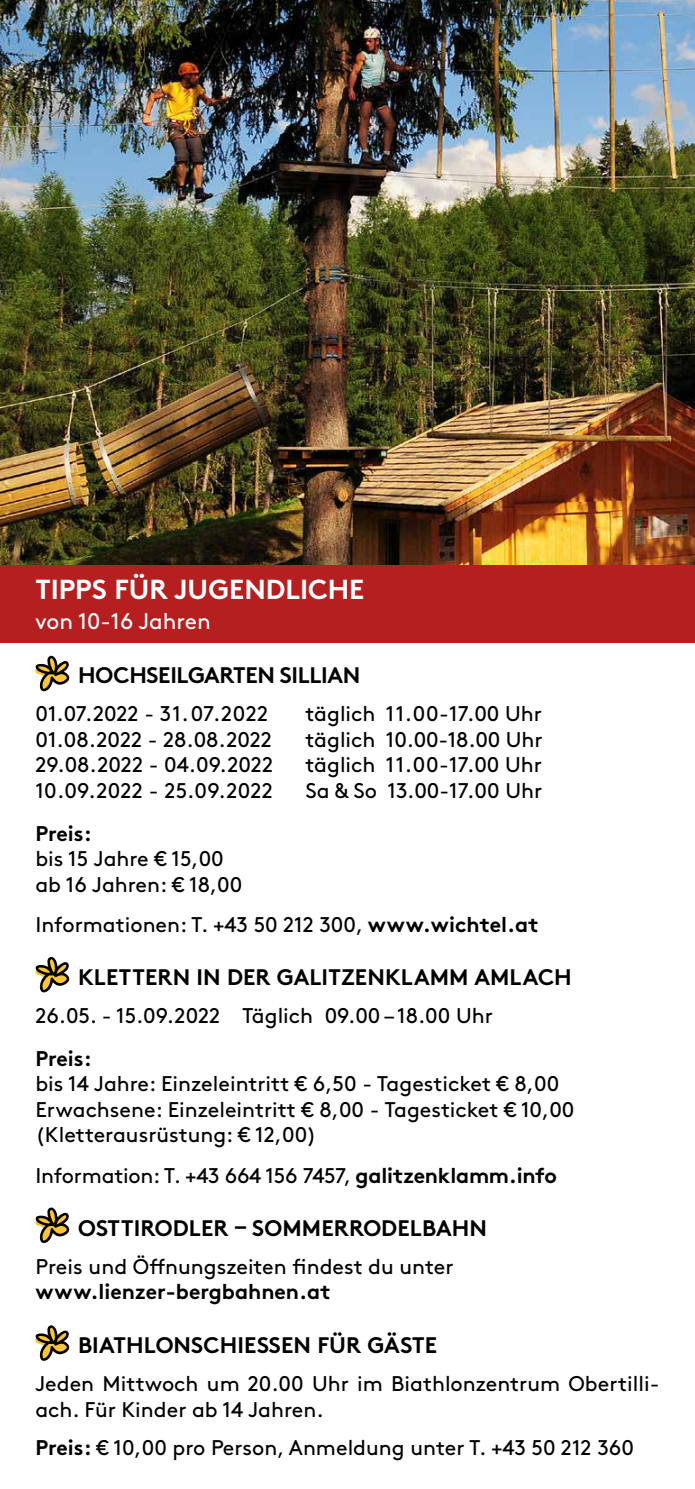
<style>
.page{position:relative;width:695px;height:1489px;background:#fff}
.page>*{position:absolute;margin:0;border:0;box-sizing:border-box;transform-origin:0 0}
.t1{font:700 27.5px "Brown";color:#fff}
.t2{font:700 22.5px "Brown";letter-spacing:.005em;color:#000}
.t3{font:700 22.5px "Brown";letter-spacing:-.015em;color:#000}
.t4{font:22.5px "Brown";color:#fff}
.t5{font:21.25px/25.5px "Brown";color:#000}
.t6{font:700 21.25px "Brown";color:#000}
.s1{font-weight:700}
</style>
<div class="page">
<img style="left:0;top:0;width:694px;height:565px">
<div style="left:0;top:565px;width:694px;height:78px;background:#b51f1f"></div>
<svg style="left:35px;top:655px;width:35px;height:37px"></svg>
<svg style="left:35px;top:956px;width:35px;height:37px"></svg>
<svg style="left:35px;top:1207px;width:35px;height:36px"></svg>
<svg style="left:35px;top:1325px;width:35px;height:36px"></svg>
<p class="t1" style="left:35px;top:567px;width:330px">TIPPS FÜR JUGENDLICHE</p>
<p class="t4" style="left:35px;top:604px;width:177px">von 10-16 Jahren</p>
<p class="t3" style="left:78px;top:657px;width:284px">HOCHSEILGARTEN SILLIAN</p>
<p class="t5" style="left:35px;top:699px;width:234px">01.07.2022 - 31.07.2022</p>
<p class="t5" style="left:305px;top:699px;width:238px">täglich 11.00-17.00 Uhr</p>
<p class="t5" style="left:35px;top:724px;width:238px">01.08.2022 - 28.08.2022</p>
<p class="t5" style="left:305px;top:724px;width:238px">täglich 10.00-18.00 Uhr</p>
<p class="t5" style="left:35px;top:750px;width:239px">29.08.2022 - 04.09.2022</p>
<p class="t5" style="left:305px;top:750px;width:238px">täglich 11.00-17.00 Uhr</p>
<p class="t5" style="left:35px;top:775px;width:239px">10.09.2022 - 25.09.2022</p>
<p class="t5" style="left:305px;top:775px;width:238px">Sa &amp; So 13.00-17.00 Uhr</p>
<p class="t6" style="left:35px;top:816px;width:58px">Preis:</p>
<p class="t5" style="left:35px;top:844px;width:208px">bis 15 Jahre € 15,00 ab 16 Jahren: € 18,00</p>
<p class="t5" style="left:35px;top:910px;width:504px">Informationen: T. +43 50 212 300, <span class="s1">www.wichtel.at</span></p>
<p class="t2" style="left:78px;top:958px;width:495px">KLETTERN IN DER GALITZENKLAMM AMLACH</p>
<p class="t5" style="left:35px;top:1000px;width:459px">26.05. - 15.09.2022 Täglich 09.00 – 18.00 Uhr</p>
<p class="t6" style="left:35px;top:1041px;width:58px">Preis:</p>
<p class="t5" style="left:35px;top:1069px;width:540px">bis 14 Jahre: Einzeleintritt € 6,50 - Tagesticket € 8,00<br>Erwachsene: Einzeleintritt € 8,00 - Tagesticket € 10,00 (Kletterausrüstung: € 12,00)</p>
<p class="t5" style="left:35px;top:1160px;width:523px">Information: T. +43 664 156 7457, <span class="s1">galitzenklamm.info</span></p>
<p class="t2" style="left:78px;top:1209px;width:410px">OSTTIRODLER – SOMMERRODELBAHN</p>
<p class="t5" style="left:35px;top:1251px;width:419px">Preis und Öffnungszeiten findest du unter</p>
<p class="t6" style="left:35px;top:1274px;width:297px">www.lienzer-bergbahnen.at</p>
<p class="t2" style="left:78px;top:1326px;width:360px">BIATHLONSCHIESSEN FÜR GÄSTE</p>
<p class="t5" style="left:35px;top:1368px;width:625px">Jeden Mittwoch um 20.00 Uhr im Biathlonzentrum Obertilli&shy;ach. Für Kinder ab 14 Jahren.</p>
<p class="t5" style="left:35px;top:1432px;width:600px"><span class="s1">Preis:</span> € 10,00 pro Person, Anmeldung unter T. +43 50 212 360</p>
</div>
